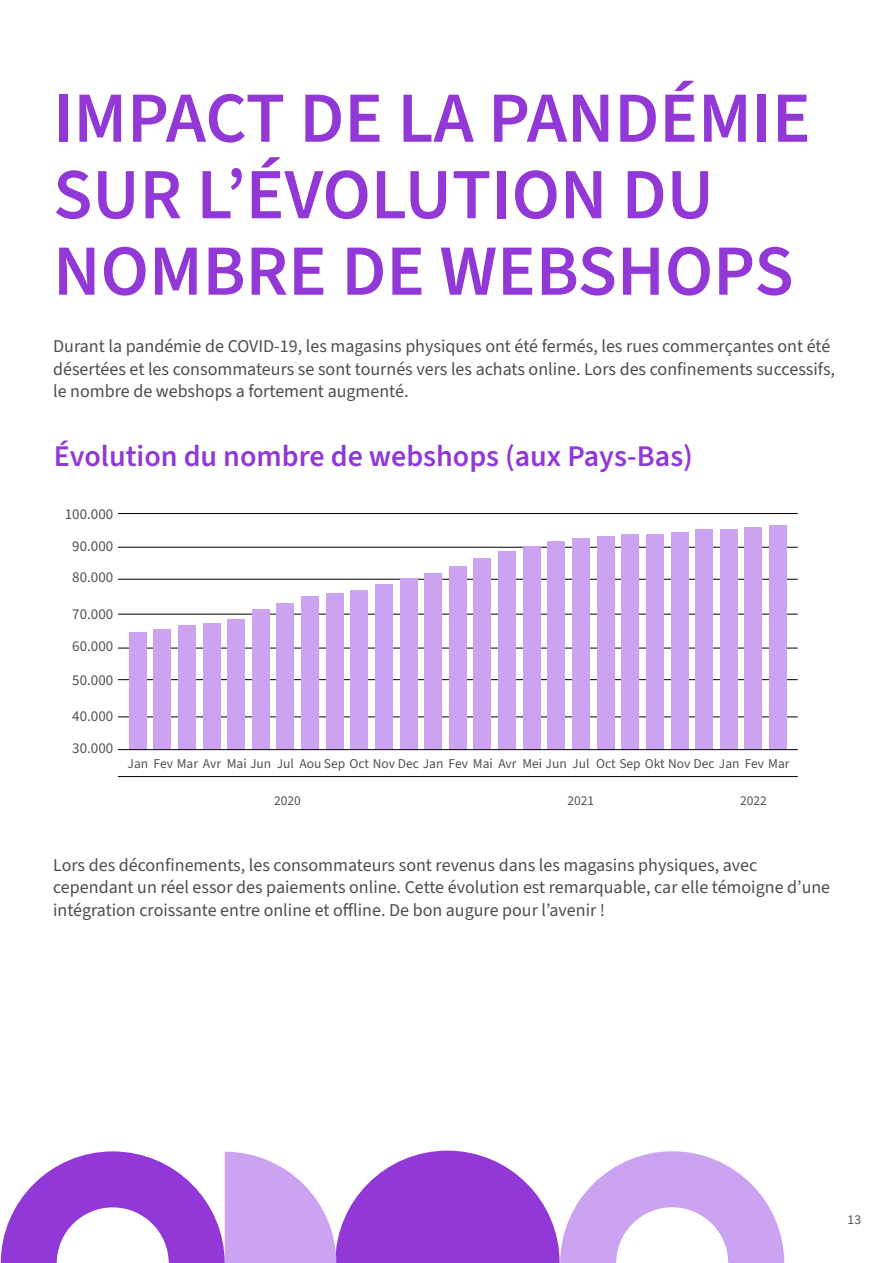
<style>
.page{position:relative;width:893px;height:1263px;background:#fff}
.page>*{position:absolute;margin:0;border:0;box-sizing:border-box;transform-origin:0 0}
.t1{font:600 72px/76.5px "Source Sans 3";color:#9138d6}
.t2{font:600 30px "Source Sans 3";color:#9138d6}
.t3{font:18px/22.5px "Source Sans 3";color:#4d4d4d}
.t4{font:15px/32.7px "Source Sans 3";color:#515254}
.t5{font:13.5px "Source Sans 3";color:#515254}
</style>
<div class="page">
<svg style="left:1px;top:1150px;width:783px;height:113px"></svg>
<hr style="left:118px;top:513px;width:680px;height:1px;background:#000">
<hr style="left:118px;top:547px;width:680px;height:1px;background:#000">
<hr style="left:118px;top:579px;width:680px;height:1px;background:#000">
<hr style="left:118px;top:614px;width:680px;height:1px;background:#000">
<hr style="left:118px;top:648px;width:680px;height:1px;background:#000">
<hr style="left:118px;top:679px;width:680px;height:1px;background:#000">
<hr style="left:118px;top:716px;width:680px;height:1px;background:#000">
<div style="left:769px;top:525px;width:18px;height:224px;background:#cca3f0"></div>
<div style="left:745px;top:527px;width:17px;height:222px;background:#cca3f0"></div>
<div style="left:720px;top:529px;width:17px;height:220px;background:#cca3f0"></div>
<div style="left:696px;top:529px;width:17px;height:220px;background:#cca3f0"></div>
<div style="left:671px;top:532px;width:17px;height:217px;background:#cca3f0"></div>
<div style="left:646px;top:534px;width:17px;height:215px;background:#cca3f0"></div>
<div style="left:622px;top:534px;width:17px;height:215px;background:#cca3f0"></div>
<div style="left:597px;top:536px;width:17px;height:213px;background:#cca3f0"></div>
<div style="left:572px;top:538px;width:18px;height:211px;background:#cca3f0"></div>
<div style="left:548px;top:542px;width:17px;height:207px;background:#cca3f0"></div>
<div style="left:523px;top:546px;width:17px;height:203px;background:#cca3f0"></div>
<div style="left:498px;top:551px;width:18px;height:198px;background:#cca3f0"></div>
<div style="left:474px;top:558px;width:17px;height:191px;background:#cca3f0"></div>
<div style="left:449px;top:566px;width:17px;height:183px;background:#cca3f0"></div>
<div style="left:425px;top:573px;width:17px;height:176px;background:#cca3f0"></div>
<div style="left:400px;top:578px;width:17px;height:171px;background:#cca3f0"></div>
<div style="left:375px;top:585px;width:17px;height:164px;background:#cca3f0"></div>
<div style="left:351px;top:590px;width:17px;height:159px;background:#cca3f0"></div>
<div style="left:326px;top:593px;width:17px;height:156px;background:#cca3f0"></div>
<div style="left:301px;top:596px;width:18px;height:153px;background:#cca3f0"></div>
<div style="left:277px;top:604px;width:17px;height:145px;background:#cca3f0"></div>
<div style="left:252px;top:609px;width:17px;height:140px;background:#cca3f0"></div>
<div style="left:228px;top:619px;width:17px;height:130px;background:#cca3f0"></div>
<div style="left:203px;top:623px;width:17px;height:126px;background:#cca3f0"></div>
<div style="left:178px;top:625px;width:17px;height:124px;background:#cca3f0"></div>
<div style="left:154px;top:629px;width:17px;height:120px;background:#cca3f0"></div>
<div style="left:129px;top:632px;width:17px;height:117px;background:#cca3f0"></div>
<hr style="left:118px;top:749px;width:680px;height:1px;background:#000">
<hr style="left:118px;top:776px;width:680px;height:1px;background:#000">
<h1 class="t1" style="left:53px;top:82px;width:759px">IMPACT DE LA PANDÉMIE<br>SUR L’ÉVOLUTION DU<br>NOMBRE DE WEBSHOPS</h1>
<p class="t3" style="left:53px;top:336px;width:783px">Durant la pandémie de COVID-19, les magasins physiques ont été fermés, les rues commerçantes ont été désertées et les consommateurs se sont tournés vers les achats online. Lors des confinements successifs, le nombre de webshops a fortement augmenté.</p>
<h2 class="t2" style="left:54px;top:436px;width:641px">Évolution du nombre de webshops (aux Pays-Bas)</h2>
<p class="t4" style="left:65px;top:498px;width:50px;text-align:center">100.000<br>90.000</p>
<p class="t4" style="left:72px;top:562px;width:43px">80.000</p>
<p class="t4" style="left:72px;top:598px;width:43px;line-height:32.2px">70.000<br>60.000</p>
<p class="t4" style="left:72px;top:664px;width:43px">50.000</p>
<p class="t4" style="left:72px;top:701px;width:43px;line-height:31.2px">40.000<br>30.000</p>
<p class="t5" style="left:128px;top:754px;width:463px">Jan Fev Mar Avr Mai Jun Jul Aou Sep Oct Nov Dec Jan Fev Mai Avr Mei Jun Jul</p>
<p class="t5" style="left:596px;top:754px;width:195px">Oct Sep Okt Nov Dec Jan Fev Mar</p>
<p class="t5" style="left:274px;top:791px;width:28px">2020</p>
<p class="t5" style="left:567px;top:791px;width:28px">2021</p>
<p class="t5" style="left:740px;top:791px;width:28px">2022</p>
<p class="t3" style="left:53px;top:854px;width:779px">Lors des déconfinements, les consommateurs sont revenus dans les magasins physiques, avec cependant un réel essor des paiements online. Cette évolution est remarquable, car elle témoigne d’une intégration croissante entre online et offline. De bon augure pour l’avenir !</p>
<p class="t5" style="left:848px;top:1210px;width:15px">13</p>
</div>
